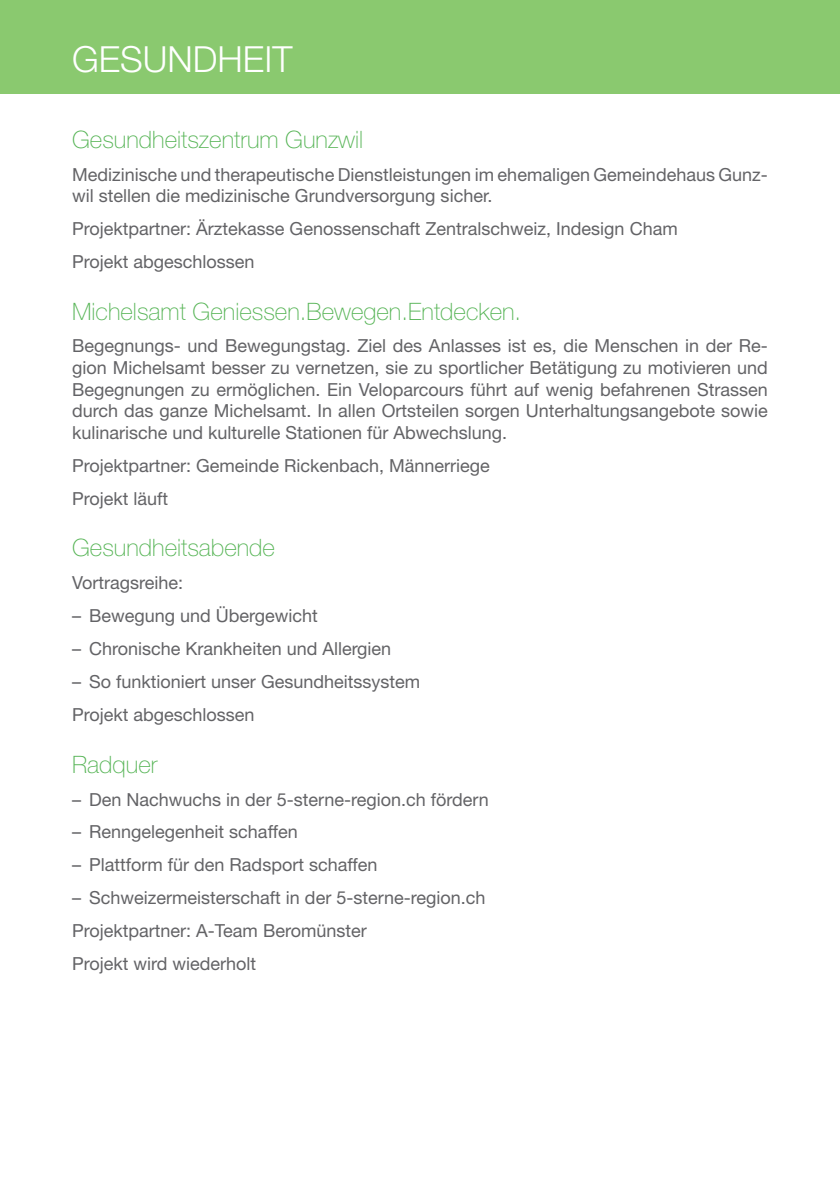
<style>
.page{position:relative;width:840px;height:1191px;background:#fff}
.page>*{position:absolute;margin:0;border:0;box-sizing:border-box;transform-origin:0 0}
.t1{font:300 36px "Helvetica Neue LT Std";color:#fff}
.t2{font:100 24px "Helvetica Neue LT Std";color:#56b455}
.t3{font:18px/21.6px "Helvetica Neue LT Std";color:#636366}
</style>
<div class="page">
<div style="left:0;top:0;width:839px;height:94px;background:#8ac96f"></div>
<h1 class="t1" style="left:72px;top:37px;width:222px">GESUNDHEIT</h1>
<h2 class="t2" style="left:72px;top:125px;width:292px">Gesundheitszentrum Gunzwil</h2>
<p class="t3" style="left:72px;top:163px;width:697px">Medizinische und therapeutische Dienstleistungen im ehemaligen Gemeindehaus Gunz&shy;wil stellen die medizinische Grundversorgung sicher.</p>
<p class="t3" style="left:72px;top:212px;width:607px;line-height:33px">Projektpartner: Ärztekasse Genossenschaft Zentralschweiz, Indesign Cham<br>Projekt abgeschlossen</p>
<h2 class="t2" style="left:72px;top:297px;width:450px">Michelsamt Geniessen.Bewegen.Entdecken.</h2>
<p class="t3" style="left:72px;top:335px;width:697px;text-align:justify">Begegnungs- und Bewegungstag. Ziel des Anlasses ist es, die Menschen in der Re&shy;gion Michelsamt besser zu vernetzen, sie zu sportlicher Betätigung zu motivieren und Begegnungen zu ermöglichen. Ein Veloparcours führt auf wenig befahrenen Strassen durch das ganze Michelsamt. In allen Ortsteilen sorgen Unterhaltungsangebote sowie kulinarische und kulturelle Stationen für Abwechslung.</p>
<p class="t3" style="left:72px;top:449px;width:419px;line-height:33px">Projektpartner: Gemeinde Rickenbach, Männerriege<br>Projekt läuft</p>
<h2 class="t2" style="left:72px;top:534px;width:204px">Gesundheitsabende</h2>
<p class="t3" style="left:72px;top:572px;width:113px">Vortragsreihe:</p>
<p class="t3" style="left:72px;top:605px;width:247px">– Bewegung und Übergewicht</p>
<p class="t3" style="left:72px;top:637px;width:320px">– Chronische Krankheiten und Allergien</p>
<p class="t3" style="left:72px;top:665px;width:349px;line-height:33px">– So funktioniert unser Gesundheitssystem<br>Projekt abgeschlossen</p>
<h2 class="t2" style="left:72px;top:750px;width:87px">Radquer</h2>
<p class="t3" style="left:72px;top:788px;width:418px">– Den Nachwuchs in der 5-sterne-region.ch fördern</p>
<p class="t3" style="left:72px;top:821px;width:227px">– Renngelegenheit schaffen</p>
<p class="t3" style="left:72px;top:854px;width:307px">– Plattform für den Radsport schaffen</p>
<p class="t3" style="left:72px;top:881px;width:415px;line-height:33px">– Schweizermeisterschaft in der 5-sterne-region.ch<br>Projektpartner: A-Team Beromünster<br>Projekt wird wiederholt</p>
</div>
